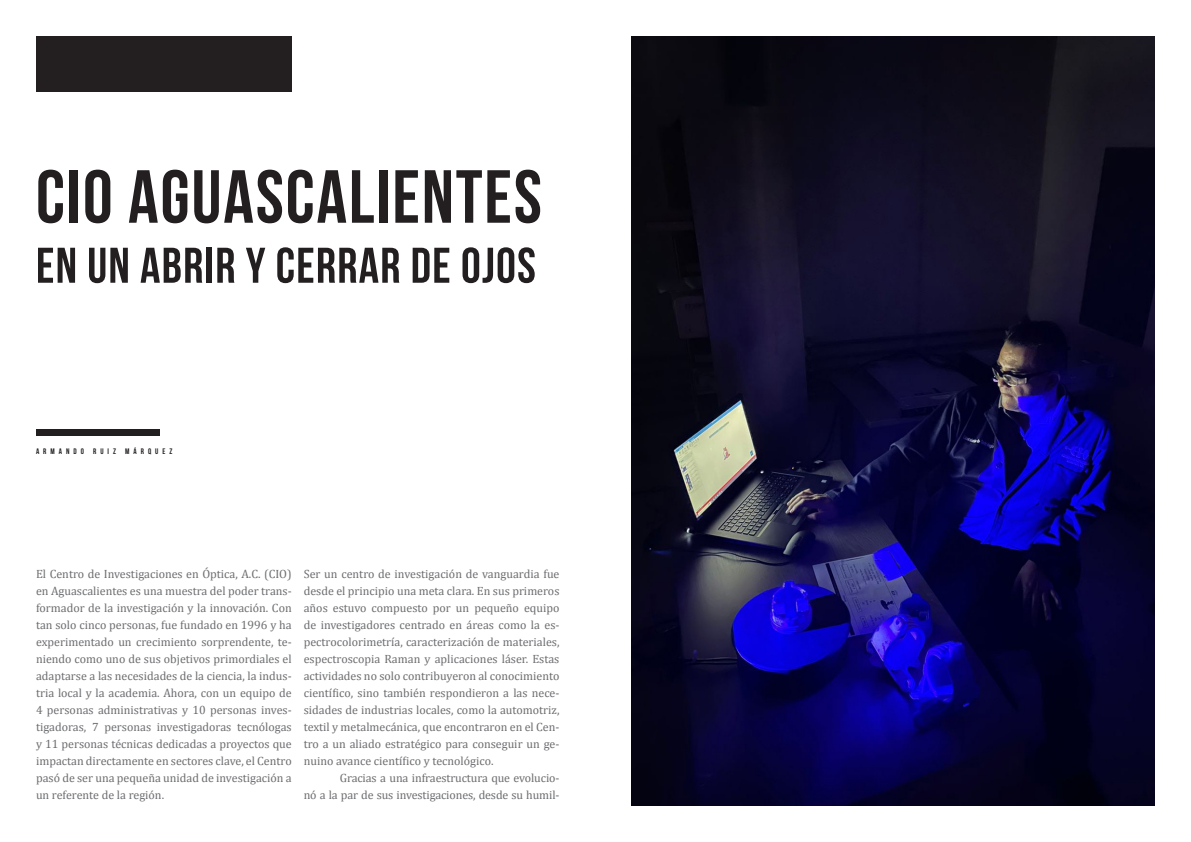
<style>
.page{position:relative;width:1191px;height:842px;background:#fff}
.page>*{position:absolute;margin:0;border:0;box-sizing:border-box;transform-origin:0 0}
.t1{font:700 75px "Bebas Neue";letter-spacing:.025em;color:#231f20}
.t2{font:700 50px "Bebas Neue";letter-spacing:.025em;color:#231f20}
.t3{font:12px/17px "Cambria";letter-spacing:-.01em;color:#6c6d70;text-align:justify}
.t4{font:700 8px "Bebas Neue";letter-spacing:.5em;color:#231f20}
</style>
<div class="page">
<div style="left:36px;top:429px;width:123px;height:7px;background:#231f20"></div>
<div style="left:36px;top:36px;width:256px;height:55px;background:#231f20"></div>
<img style="left:631px;top:36px;width:524px;height:770px">
<p class="t1" style="left:36px;top:156px;width:507px">CIO AGUASCALIENTES</p>
<p class="t2" style="left:36px;top:238px;width:501px">EN UN ABRIR Y CERRAR DE OJOS</p>
<p class="t4" style="left:36px;top:447px;width:138px">ARMANDO RUIZ MÁRQUEZ</p>
<p class="t3" style="left:36px;top:565px;width:257px">El Centro de Investigaciones en Óptica, A.C. (CIO) en Aguascalientes es una muestra del poder trans&shy;formador de la investigación y la innovación. Con tan solo cinco personas, fue fundado en 1996 y ha experimentado un crecimiento sorprendente, te&shy;niendo como uno de sus objetivos primordiales el adaptarse a las necesidades de la ciencia, la indus&shy;tria local y la academia. Ahora, con un equipo de 4 personas administrativas y 10 personas inves&shy;tigadoras, 7 personas investigadoras tecnólogas y 11 personas técnicas dedicadas a proyectos que impactan directamente en sectores clave, el Centro pasó de ser una pequeña unidad de investigación a un referente de la región.</p>
<p class="t3" style="left:304px;top:565px;width:257px">Ser un centro de investigación de vanguardia fue desde el principio una meta clara. En sus primeros años estuvo compuesto por un pequeño equipo de investigadores centrado en áreas como la es&shy;pectrocolorimetría, caracterización de materiales, espectroscopia Raman y aplicaciones láser. Estas actividades no solo contribuyeron al conocimiento científico, sino también respondieron a las nece&shy;sidades de industrias locales, como la automotriz, textil y metalmecánica, que encontraron en el Cen&shy;tro a un aliado estratégico para conseguir un ge&shy;nuino avance científico y tecnológico.</p>
<p class="t3" style="left:304px;top:769px;width:257px;text-align:right">Gracias a una infraestructura que evolucio-<br>nó a la par de sus investigaciones, desde su humil-</p>
</div>
